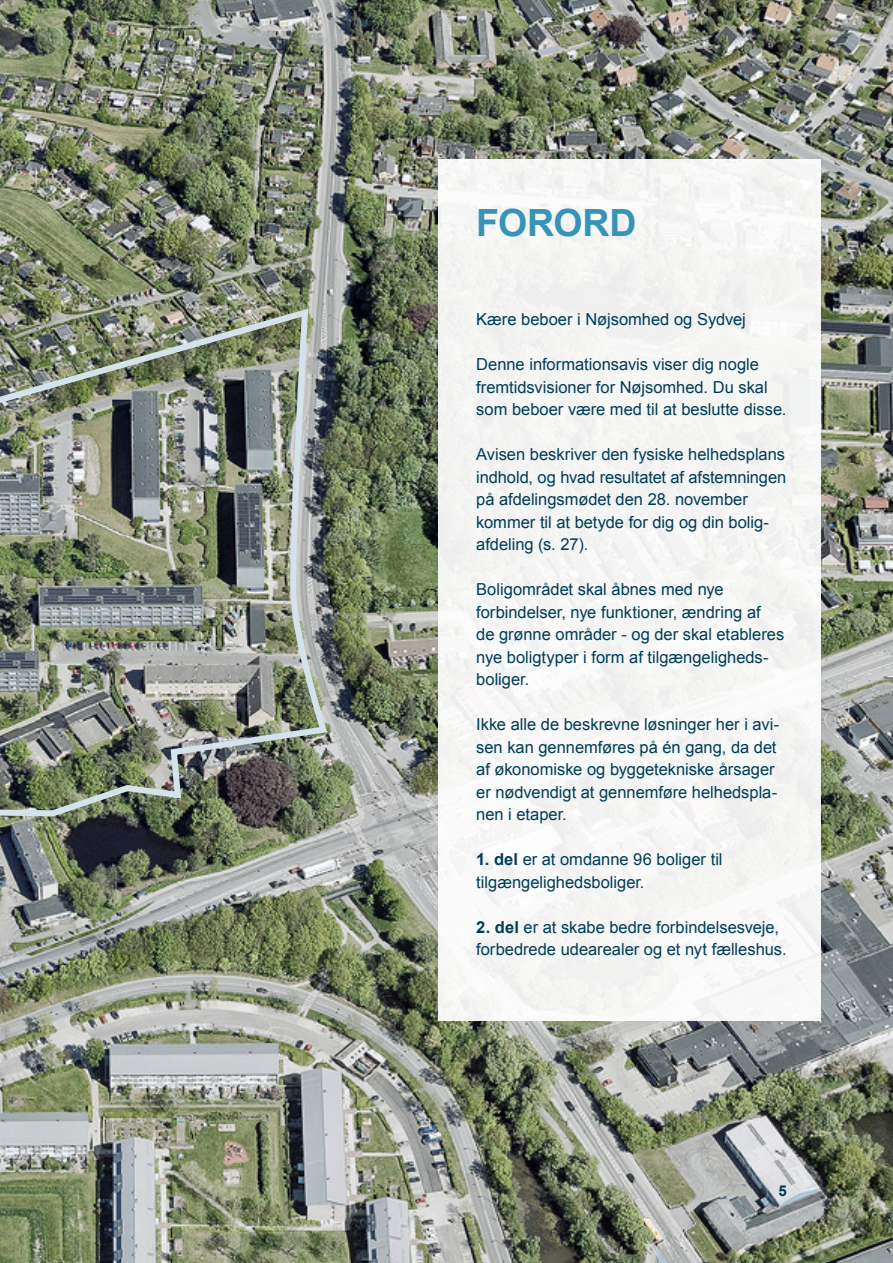
<style>
.page{position:relative;width:893px;height:1263px;background:#fff}
.page>*{position:absolute;margin:0;border:0;box-sizing:border-box;transform-origin:0 0}
.t1{font:700 37.5px "Arial";color:#3894b7}
.t2{font:16.5px/22.5px "Arial";color:#003d57}
.t3{font:700 15px "Arial";color:#003d57}
.s1{font-weight:700}
</style>
<div class="page">
<img style="left:0;top:0;width:893px;height:1263px">
<img style="left:0;top:305px;width:329px;height:639px">
<div style="left:438px;top:159px;width:383px;height:861px;background:#f5f6f4"></div>
<h1 class="t1" style="left:476px;top:198px;width:162px">FORORD</h1>
<p class="t2" style="left:476px;top:308px;width:271px">Kære beboer i Nøjsomhed og Sydvej</p>
<p class="t2" style="left:476px;top:353px;width:312px">Denne informationsavis viser dig nogle fremtidsvisioner for Nøjsomhed. Du skal som beboer være med til at beslutte disse.</p>
<p class="t2" style="left:476px;top:443px;width:312px">Avisen beskriver den fysiske helhedsplans indhold, og hvad resultatet af afstemningen på afdelingsmødet den 28. november kommer til at betyde for dig og din bolig&shy;afdeling (s. 27).</p>
<p class="t2" style="left:476px;top:578px;width:310px">Boligområdet skal åbnes med nye forbindelser, nye funktioner, ændring af<br>de grønne områder - og der skal etableres nye boligtyper i form af tilgængeligheds&shy;boliger.</p>
<p class="t2" style="left:476px;top:713px;width:304px">Ikke alle de beskrevne løsninger her i avi&shy;sen kan gennemføres på én gang, da det af økonomiske og byggetekniske årsager er nødvendigt at gennemføre helhedspla&shy;nen i etaper.</p>
<p class="t2" style="left:476px;top:848px;width:248px"><span class="s1">1. del</span> er at omdanne 96 boliger til tilgængelighedsboliger.</p>
<p class="t2" style="left:476px;top:916px;width:312px"><span class="s1">2. del</span> er at skabe bedre forbindelsesveje, forbedrede udearealer og et nyt fælleshus.</p>
<p class="t3" style="left:778px;top:1181px;width:10px">5</p>
</div>
